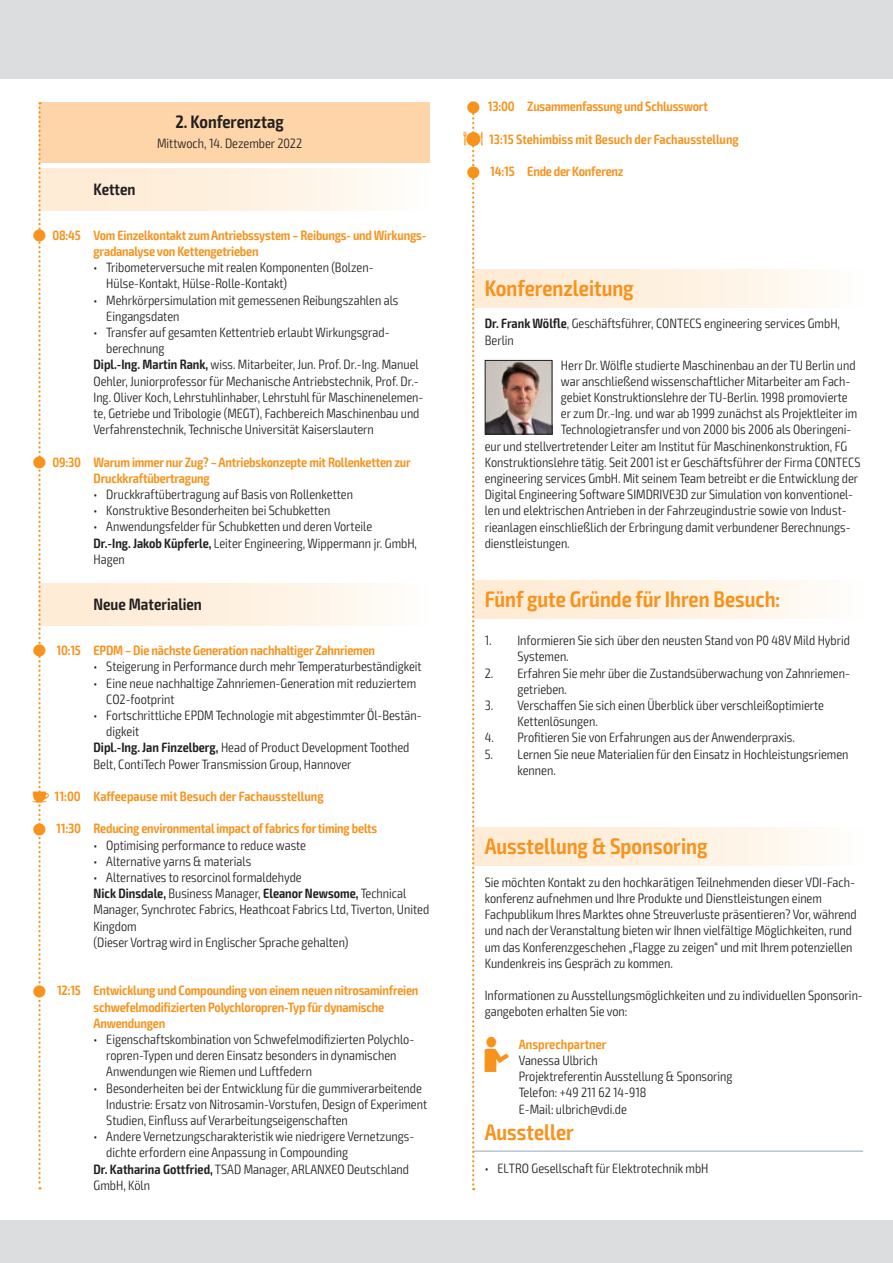
<style>
.page{position:relative;width:893px;height:1263px;background:#fff}
.page>*{position:absolute;margin:0;border:0;box-sizing:border-box;transform-origin:0 0}
.t1{font:600 condensed 22.5px "Exo 2";color:#f7931d}
.t2{font:600 condensed 18px "Exo 2";color:#231f20}
.t3{font:600 condensed 16.5px "Exo 2";color:#231f20}
.t4{font:300 condensed 13.5px/16.2px "Exo 2";color:#231f20}
.t5{font:600 condensed 13.5px/16.2px "Exo 2";letter-spacing:-.015em;color:#f7931d}
.t6{font:13.5px "VDI Iconset S4 A Regular";color:#f7931d}
.s1{font-weight:600}
.s2{font-family:"VDI Iconset S4 A Regular";font-weight:400;font-stretch:normal}
</style>
<div class="page">
<div style="left:0;top:0;width:893px;height:79px;background:#dcdddf"></div>
<div style="left:0;top:1220px;width:893px;height:43px;background:#dcdddf"></div>
<div style="left:39px;top:102px;width:390px;height:25px;background:#fdd5a8"></div>
<div style="left:39px;top:125px;width:390px;height:38px;background:#fdd5a8"></div>
<div style="left:39px;top:168px;width:390px;height:43px;background:linear-gradient(to right,#fee9d0,#fefcf7)"></div>
<div style="left:39px;top:584px;width:390px;height:42px;background:linear-gradient(to right,#fee9d0,#fefcf7)"></div>
<div style="left:473px;top:828px;width:390px;height:37px;background:linear-gradient(to right,#fee9d0,#fefcf7)"></div>
<hr style="left:473px;top:1151px;width:390px;height:1px;background:#95aabb">
<div style="left:473px;top:581px;width:390px;height:37px;background:linear-gradient(to right,#fee9d0,#fefcf7)"></div>
<div style="left:473px;top:270px;width:390px;height:37px;background:linear-gradient(to right,#fee9d0,#fefcf7)"></div>
<img style="left:487px;top:362px;width:63px;height:70px">
<div style="left:485px;top:360px;width:67px;height:74px;border:1px solid #231f20"></div>
<svg style="left:38px;top:102px;width:8px;height:1087px"></svg>
<svg style="left:472px;top:102px;width:7px;height:1088px"></svg>
<h2 class="t2" style="left:175px;top:111px;width:110px">2. Konferenztag</h2>
<p class="t4" style="left:157px;top:136px;width:147px">Mittwoch, 14. Dezember 2022</p>
<p class="t3" style="left:94px;top:179px;width:44px">Ketten</p>
<p class="t5" style="left:94px;top:227px;width:334px;text-indent:-41px">08:45 Vom Einzelkontakt zum Antriebssystem – Reibungs- und Wirkungs&shy;gradanalyse von Kettengetrieben</p>
<p class="t4" style="left:106px;top:260px;width:269px;text-indent:-13px">• Tribometerversuche mit realen Komponenten (Bolzen-<br>Hülse-Kontakt, Hülse-Rolle-Kontakt)</p>
<p class="t4" style="left:106px;top:292px;width:294px;text-indent:-13px">• Mehrkörpersimulation mit gemessenen Reibungszahlen als<br>Eingangsdaten</p>
<p class="t4" style="left:94px;top:324px;width:298px">• Transfer auf gesamten Kettentrieb erlaubt Wirkungsgrad-</p>
<p class="t4" style="left:106px;top:341px;width:60px">berechnung</p>
<p class="t4" style="left:94px;top:357px;width:327px"><span class="s1">Dipl.-Ing. Martin Rank,</span> wiss. Mitarbeiter, Jun. Prof. Dr.-Ing. Manuel</p>
<p class="t4" style="left:94px;top:373px;width:327px">Oehler, Juniorprofessor für Mechanische Antriebstechnik, Prof. Dr.-</p>
<p class="t4" style="left:94px;top:389px;width:331px">Ing. Oliver Koch, Lehrstuhlinhaber, Lehrstuhl für Maschinenelemen-</p>
<p class="t4" style="left:94px;top:405px;width:327px">te, Getriebe und Tribologie (MEGT), Fachbereich Maschinenbau und</p>
<p class="t4" style="left:94px;top:422px;width:282px">Verfahrenstechnik, Technische Universität Kaiserslautern</p>
<p class="t5" style="left:94px;top:454px;width:319px;text-indent:-41px">09:30 Warum immer nur Zug? – Antriebskonzepte mit Rollenketten zur<br>Druckkraftübertragung</p>
<p class="t4" style="left:94px;top:486px;width:261px">• Druckkraftübertragung auf Basis von Rollenketten</p>
<p class="t4" style="left:94px;top:503px;width:238px">• Konstruktive Besonderheiten bei Schubketten</p>
<p class="t4" style="left:94px;top:519px;width:325px">• Anwendungsfelder für Schubketten und deren Vorteile<br><span class="s1">Dr.-Ing. Jakob Küpferle,</span> Leiter Engineering, Wippermann jr. GmbH,<br>Hagen</p>
<p class="t3" style="left:94px;top:594px;width:110px">Neue Materialien</p>
<p class="t5" style="left:56px;top:643px;width:320px">10:15 EPDM – Die nächste Generation nachhaltiger Zahnriemen</p>
<p class="t4" style="left:94px;top:659px;width:330px">• Steigerung in Performance durch mehr Temperaturbeständigkeit</p>
<p class="t4" style="left:106px;top:675px;width:311px;text-indent:-13px">• Eine neue nachhaltige Zahnriemen-Generation mit reduziertem<br>CO2-footprint</p>
<p class="t4" style="left:94px;top:707px;width:330px">• Fortschrittliche EPDM Technologie mit abgestimmter Öl-Bestän-</p>
<p class="t4" style="left:106px;top:724px;width:34px">digkeit</p>
<p class="t4" style="left:94px;top:740px;width:317px"><span class="s1">Dipl.-Ing. Jan Finzelberg,</span> Head of Product Development Toothed</p>
<p class="t4" style="left:94px;top:756px;width:260px">Belt, ContiTech Power Transmission Group, Hannover</p>
<p class="t5" style="left:32px;top:788px;width:293px"><span class="s2">K</span> 11:00 Kaffeepause mit Besuch der Fachausstellung</p>
<p class="t5" style="left:56px;top:821px;width:323px">11:30 Reducing environmental impact of fabrics for timing belts</p>
<p class="t4" style="left:94px;top:837px;width:214px">• Optimising performance to reduce waste</p>
<p class="t4" style="left:94px;top:853px;width:159px">• Alternative yarns &amp; materials</p>
<p class="t4" style="left:94px;top:869px;width:337px">• Alternatives to resorcinol formaldehyde<br><span class="s1">Nick Dinsdale,</span> Business Manager, <span class="s1">Eleanor Newsome,</span> Technical Manager, Synchrotec Fabrics, Heathcoat Fabrics Ltd, Tiverton, United Kingdom<br>(Dieser Vortrag wird in Englischer Sprache gehalten)</p>
<p class="t5" style="left:94px;top:983px;width:326px;text-indent:-37px">12:15 Entwicklung und Compounding von einem neuen nitrosaminfreien schwefelmodifizierten Polychloropren-Typ für dynamische<br>Anwendungen</p>
<p class="t4" style="left:106px;top:1031px;width:310px;text-indent:-13px">• Eigenschaftskombination von Schwefelmodifizierten Polychlo&shy;ropren-Typen und deren Einsatz besonders in dynamischen<br>Anwendungen wie Riemen und Luftfedern</p>
<p class="t4" style="left:106px;top:1080px;width:322px;text-indent:-13px">• Besonderheiten bei der Entwicklung für die gummiverarbeitende<br>Industrie: Ersatz von Nitrosamin-Vorstufen, Design of Experiment<br>Studien, Einfluss auf Verarbeitungseigenschaften</p>
<p class="t4" style="left:94px;top:1129px;width:322px">• Andere Vernetzungscharakteristik wie niedrigere Vernetzungs-</p>
<p class="t4" style="left:106px;top:1145px;width:243px">dichte erfordern eine Anpassung in Compounding</p>
<p class="t4" style="left:94px;top:1161px;width:317px"><span class="s1">Dr. Katharina Gottfried,</span> TSAD Manager, ARLANXEO Deutschland</p>
<p class="t4" style="left:94px;top:1177px;width:58px">GmbH, Köln</p>
<p class="t5" style="left:488px;top:99px;width:221px">13:00 Zusammenfassung und Schlusswort</p>
<p class="t5" style="left:463px;top:131px;width:277px"><span class="s2">M</span> 13:15 Stehimbiss mit Besuch der Fachausstellung</p>
<p class="t5" style="left:490px;top:164px;width:135px">14:15 Ende der Konferenz</p>
<h1 class="t1" style="left:485px;top:275px;width:151px">Konferenzleitung</h1>
<p class="t4" style="left:485px;top:316px;width:357px"><span class="s1">Dr. Frank Wölfle</span>, Geschäftsführer, CONTECS engineering services GmbH,<br>Berlin</p>
<p class="t4" style="left:561px;top:357px;width:296px">Herr Dr. Wölfle studierte Maschinenbau an der TU Berlin und</p>
<p class="t4" style="left:561px;top:373px;width:291px">war anschließend wissenschaftlicher Mitarbeiter am Fach-</p>
<p class="t4" style="left:561px;top:389px;width:288px">gebiet Konstruktionslehre der TU-Berlin. 1998 promovierte</p>
<p class="t4" style="left:561px;top:406px;width:298px">er zum Dr.-Ing. und war ab 1999 zunächst als Projektleiter im</p>
<p class="t4" style="left:561px;top:422px;width:292px">Technologietransfer und von 2000 bis 2006 als Oberingeni-</p>
<p class="t4" style="left:485px;top:438px;width:364px">eur und stellvertretender Leiter am Institut für Maschinenkonstruktion, FG</p>
<p class="t4" style="left:485px;top:454px;width:377px">Konstruktionslehre tätig. Seit 2001 ist er Geschäftsführer der Firma CONTECS</p>
<p class="t4" style="left:485px;top:470px;width:375px">engineering services GmbH. Mit seinem Team betreibt er die Entwicklung der</p>
<p class="t4" style="left:485px;top:487px;width:370px">Digital Engineering Software SIMDRIVE3D zur Simulation von konventionel-</p>
<p class="t4" style="left:485px;top:503px;width:363px">len und elektrischen Antrieben in der Fahrzeugindustrie sowie von Indust-</p>
<p class="t4" style="left:485px;top:519px;width:367px">rieanlagen einschließlich der Erbringung damit verbundener Berechnungs-</p>
<p class="t4" style="left:485px;top:535px;width:87px">dienstleistungen.</p>
<h1 class="t1" style="left:485px;top:586px;width:297px">Fünf gute Gründe für Ihren Besuch:</h1>
<p class="t4" style="left:517px;top:633px;width:334px;text-indent:-33px">1. Informieren Sie sich über den neusten Stand von P0 48V Mild Hybrid<br>Systemen.</p>
<p class="t4" style="left:517px;top:665px;width:334px;text-indent:-33px">2. Erfahren Sie mehr über die Zustandsüberwachung von Zahnriemen&shy;getrieben.</p>
<p class="t4" style="left:517px;top:697px;width:308px;text-indent:-33px">3. Verschaffen Sie sich einen Überblick über verschleißoptimierte<br>Kettenlösungen.</p>
<p class="t4" style="left:485px;top:730px;width:312px">4. Profitieren Sie von Erfahrungen aus der Anwenderpraxis.</p>
<p class="t4" style="left:517px;top:746px;width:332px;text-indent:-33px">5. Lernen Sie neue Materialien für den Einsatz in Hochleistungsriemen kennen.</p>
<h1 class="t1" style="left:485px;top:833px;width:224px">Ausstellung &amp; Sponsoring</h1>
<p class="t4" style="left:485px;top:874px;width:374px">Sie möchten Kontakt zu den hochkarätigen Teilnehmenden dieser VDI-Fach&shy;konferenz aufnehmen und Ihre Produkte und Dienstleistungen einem Fachpublikum Ihres Marktes ohne Streuverluste präsentieren? Vor, während und nach der Veranstaltung bieten wir Ihnen vielfältige Möglichkeiten, rund um das Konferenzgeschehen „Flagge zu zeigen“ und mit Ihrem potenziellen Kundenkreis ins Gespräch zu kommen.</p>
<p class="t4" style="left:485px;top:987px;width:380px">Informationen zu Ausstellungsmöglichkeiten und zu individuellen Sponsorin&shy;gangeboten erhalten Sie von:</p>
<p class="t6" style="left:485px;top:1047px;width:26px">A</p>
<p class="t5" style="left:519px;top:1036px;width:89px">Ansprechpartner</p>
<p class="t4" style="left:519px;top:1052px;width:215px">Vanessa Ulbrich<br>Projektreferentin Ausstellung &amp; Sponsoring<br>Telefon: +49 211 62 14-918<br>E-Mail: ulbrich@vdi.de</p>
<h1 class="t1" style="left:485px;top:1119px;width:91px">Aussteller</h1>
<p class="t4" style="left:485px;top:1160px;width:225px">• ELTRO Gesellschaft für Elektrotechnik mbH</p>
</div>
